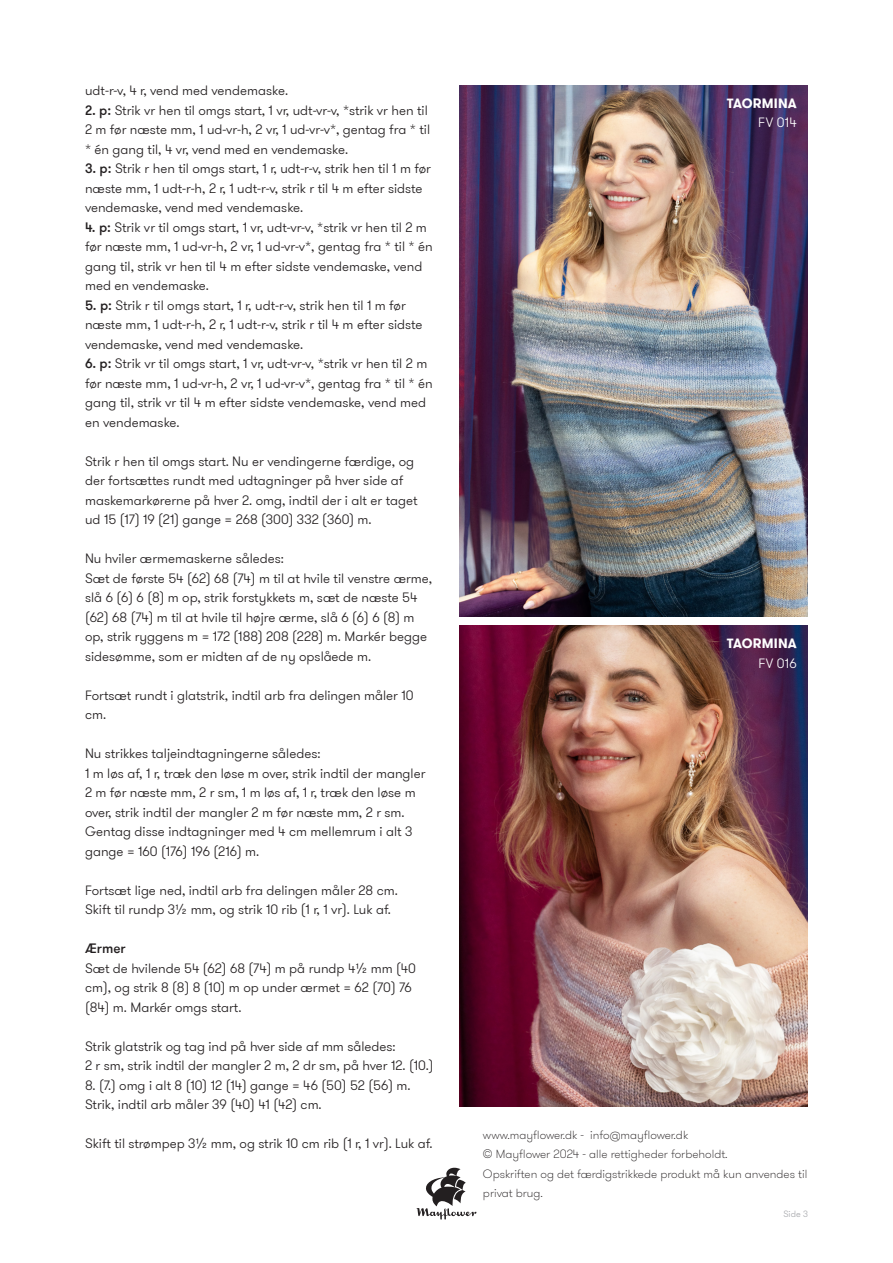
<style>
.page{position:relative;width:893px;height:1263px;background:#fff}
.page>*{position:absolute;margin:0;border:0;box-sizing:border-box;transform-origin:0 0}
.t1{font:300 13.5px/19.5px "GT Walsheim Pro";color:#231f20}
.t2{font:700 13.5px "GT Walsheim Pro";letter-spacing:.015em;color:#fff}
.t3{font:300 13.5px "GT Walsheim Pro";letter-spacing:.015em;color:#fff}
.t4{font:500 13.5px "GT Walsheim Pro";color:#231f20}
.t5{font:100 12px/19.5px "GT Walsheim Pro";color:#231f20}
.t6{font:300 9px "GT Walsheim Pro";color:#a8a9ad}
.s1{font-weight:500}
</style>
<div class="page">
<svg style="left:417px;top:1168px;width:59px;height:51px"></svg>
<img style="left:459px;top:85px;width:349px;height:532px">
<img style="left:459px;top:625px;width:349px;height:481px">
<p class="t1" style="left:85px;top:81px;width:205px">udt-r-v, 4 r, vend med vendemaske.</p>
<p class="t1" style="left:85px;top:101px;width:347px"><span class="s1">2. p:</span> Strik vr hen til omgs start, 1 vr, udt-vr-v, *strik vr hen til<br>2 m før næste mm, 1 ud-vr-h, 2 vr, 1 ud-vr-v*, gentag fra * til * én gang til, 4 vr, vend med en vendemaske.</p>
<p class="t1" style="left:85px;top:159px;width:347px"><span class="s1">3. p:</span> Strik r hen til omgs start, 1 r, udt-r-v, strik hen til 1 m før næste mm, 1 udt-r-h, 2 r, 1 udt-r-v, strik r til 4 m efter sidste vendemaske, vend med vendemaske.</p>
<p class="t1" style="left:85px;top:218px;width:349px"><span class="s1">4. p:</span> Strik vr til omgs start, 1 vr, udt-vr-v, *strik vr hen til 2 m før næste mm, 1 ud-vr-h, 2 vr, 1 ud-vr-v*, gentag fra * til * én gang til, strik vr hen til 4 m efter sidste vendemaske, vend med en vendemaske.</p>
<p class="t1" style="left:85px;top:296px;width:339px"><span class="s1">5. p:</span> Strik r til omgs start, 1 r, udt-r-v, strik hen til 1 m før næste mm, 1 udt-r-h, 2 r, 1 udt-r-v, strik r til 4 m efter sidste vendemaske, vend med vendemaske.</p>
<p class="t1" style="left:85px;top:354px;width:349px"><span class="s1">6. p:</span> Strik vr til omgs start, 1 vr, udt-vr-v, *strik vr hen til 2 m før næste mm, 1 ud-vr-h, 2 vr, 1 ud-vr-v*, gentag fra * til * én gang til, strik vr til 4 m efter sidste vendemaske, vend med en vendemaske.</p>
<p class="t1" style="left:85px;top:452px;width:334px">Strik r hen til omgs start. Nu er vendingerne færdige, og der fortsættes rundt med udtagninger på hver side af maskemarkørerne på hver 2. omg, indtil der i alt er taget ud 15 (17) 19 (21) gange = 268 (300) 332 (360) m.</p>
<p class="t1" style="left:85px;top:549px;width:201px">Nu hviler ærmemaskerne således:</p>
<p class="t1" style="left:85px;top:569px;width:349px">Sæt de første 54 (62) 68 (74) m til at hvile til venstre ærme, slå 6 (6) 6 (8) m op, strik forstykkets m, sæt de næste 54 (62) 68 (74) m til at hvile til højre ærme, slå 6 (6) 6 (8) m op, strik ryggens m = 172 (188) 208 (228) m. Markér begge sidesømme, som er midten af de ny opslåede m.</p>
<p class="t1" style="left:85px;top:686px;width:330px">Fortsæt rundt i glatstrik, indtil arb fra delingen måler 10 cm.</p>
<p class="t1" style="left:85px;top:744px;width:237px">Nu strikkes taljeindtagningerne således:</p>
<p class="t1" style="left:85px;top:764px;width:342px">1 m løs af, 1 r, træk den løse m over, strik indtil der mangler 2 m før næste mm, 2 r sm, 1 m løs af, 1 r, træk den løse m over, strik indtil der mangler 2 m før næste mm, 2 r sm.<br>Gentag disse indtagninger med 4 cm mellemrum i alt 3 gange = 160 (176) 196 (216) m.</p>
<p class="t1" style="left:85px;top:881px;width:314px">Fortsæt lige ned, indtil arb fra delingen måler 28 cm.</p>
<p class="t1" style="left:85px;top:900px;width:307px">Skift til rundp 3½ mm, og strik 10 rib (1 r, 1 vr). Luk af.</p>
<p class="t4" style="left:85px;top:940px;width:42px">Ærmer</p>
<p class="t1" style="left:85px;top:959px;width:332px">Sæt de hvilende 54 (62) 68 (74) m på rundp 4½ mm (40 cm), og strik 8 (8) 8 (10) m op under ærmet = 62 (70) 76 (84) m. Markér omgs start.</p>
<p class="t1" style="left:85px;top:1037px;width:312px">Strik glatstrik og tag ind på hver side af mm således:</p>
<p class="t1" style="left:85px;top:1056px;width:350px">2 r sm, strik indtil der mangler 2 m, 2 dr sm, på hver 12. (10.)</p>
<p class="t1" style="left:85px;top:1076px;width:327px">8. (7.) omg i alt 8 (10) 12 (14) gange = 46 (50) 52 (56) m.</p>
<p class="t1" style="left:85px;top:1095px;width:238px">Strik, indtil arb måler 39 (40) 41 (42) cm.</p>
<p class="t1" style="left:85px;top:1134px;width:349px">Skift til strømpep 3½ mm, og strik 10 cm rib (1 r, 1 vr). Luk af.</p>
<p class="t2" style="left:727px;top:94px;width:71px">TAORMINA</p>
<p class="t3" style="left:758px;top:114px;width:40px">FV 014</p>
<p class="t2" style="left:727px;top:634px;width:71px">TAORMINA</p>
<p class="t3" style="left:758px;top:654px;width:40px">FV 016</p>
<p class="t5" style="left:483px;top:1125px;width:207px">www.mayflower.dk - info@mayflower.dk</p>
<p class="t5" style="left:483px;top:1144px;width:246px">© Mayflower 2024 - alle rettigheder forbeholdt.</p>
<p class="t5" style="left:483px;top:1164px;width:326px">Opskriften og det færdigstrikkede produkt må kun anvendes til privat brug.</p>
<p class="t6" style="left:783px;top:1208px;width:26px">Side 3</p>
</div>
